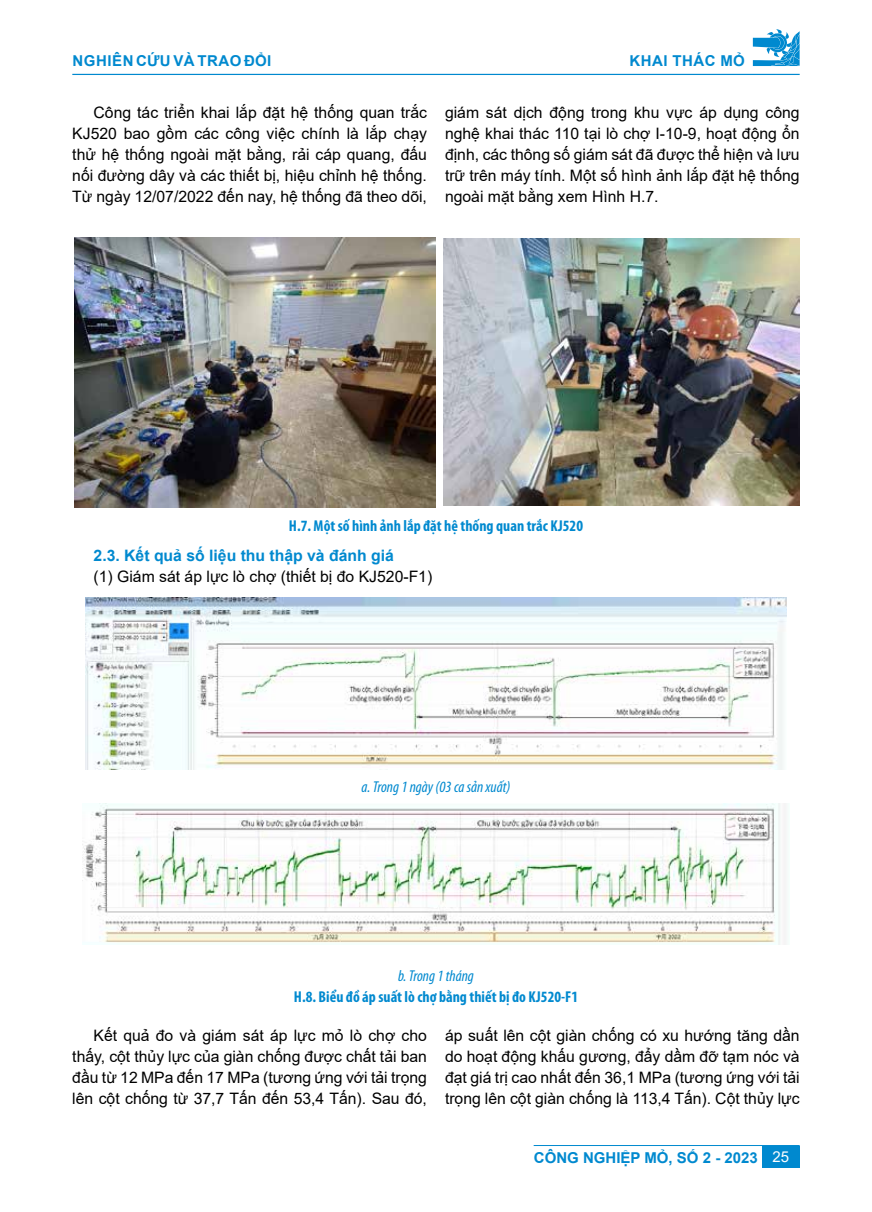
<style>
.page{position:relative;width:872px;height:1212px;background:#fff}
.page>*{position:absolute;margin:0;border:0;box-sizing:border-box;transform-origin:0 0}
.t1{font:15.75px/21px "Arial";color:#000;text-align:justify}
.t2{font:700 condensed 15.75px "Myriad Pro";color:#0089cf}
.t3{font:italic condensed 15.75px "Myriad Pro";color:#0089cf}
.t4{font:700 15.75px "Arial";color:#0089cf}
.t5{font:700 15px "Arial";letter-spacing:.02em;color:#0089cf}
.t6{font:700 15px "Arial";color:#0089cf}
.s1{font-weight:400;color:#fff}
</style>
<div class="page">
<svg style="left:753px;top:29px;width:46px;height:37px"></svg>
<hr style="left:72px;top:74px;width:727px;height:1px;background:#0089cf">
<div style="left:762px;top:1146px;width:37px;height:21px;background:#0089cf"></div>
<hr style="left:533px;top:1145px;width:266px;height:1px;background:#0089cf">
<img style="left:75px;top:237px;width:360px;height:271px">
<img style="left:443px;top:238px;width:356px;height:267px">
<img style="left:85px;top:597px;width:701px;height:173px">
<img style="left:83px;top:803px;width:702px;height:141px">
<p class="t5" style="left:73px;top:50px;width:200px">NGHIÊN CỨU VÀ TRAO ĐỔI</p>
<p class="t5" style="left:629px;top:50px;width:117px">KHAI THÁC MỎ</p>
<p class="t1" style="left:72px;top:102px;width:356px;text-indent:21px">Công tác triển khai lắp đặt hệ thống quan trắc KJ520 bao gồm các công việc chính là lắp chạy thử hệ thống ngoài mặt bằng, rải cáp quang, đấu nối đường dây và các thiết bị, hiệu chỉnh hệ thống.<br>Từ ngày 12/07/2022 đến nay, hệ thống đã theo dõi,</p>
<p class="t1" style="left:445px;top:102px;width:356px">giám sát dịch động trong khu vực áp dụng công nghệ khai thác 110 tại lò chợ I-10-9, hoạt động ổn định, các thông số giám sát đã được thể hiện và lưu trữ trên máy tính. Một số hình ảnh lắp đặt hệ thống ngoài mặt bằng xem Hì nh H.7.</p>
<p class="t2" style="left:289px;top:516px;width:295px">H.7. Một số hình ảnh lắp đặt hệ thống quan trắc KJ520</p>
<p class="t4" style="left:94px;top:544px;width:302px">2.3. Kết quả số liệu thu thập và đánh giá</p>
<p class="t1" style="left:94px;top:566px;width:340px">(1) Giám sát áp lực lò chợ (thiết bị đo KJ520-F1)</p>
<p class="t3" style="left:361px;top:777px;width:151px">a. Trong 1 ngày (03 ca sản xuất)</p>
<p class="t3" style="left:398px;top:966px;width:77px">b. Trong 1 tháng</p>
<p class="t2" style="left:294px;top:987px;width:286px">H.8. Biểu đồ áp suất lò chợ bằng thiết bị đo KJ520-F1</p>
<p class="t1" style="left:72px;top:1025px;width:356px;text-indent:21px">Kết quả đo và giám sát áp lực mỏ lò chợ cho thấy, cột thủy lực của giàn chống được chất tải ban đầu từ 12 MPa đến 17 MPa (tương ứng với tải trọng lên cột chống từ 37,7 Tấn đến 53,4 Tấn). Sau đó,</p>
<p class="t1" style="left:445px;top:1025px;width:356px">áp suất lên cột giàn chống có xu hướng tăng dần do hoạt động khấu gương, đẩy dầm đỡ tạm nóc và đạt giá trị cao nhất đến 36,1 MPa (tương ứng với tải trọng lên cột giàn chống là 113,4 Tấn). Cột thủy lực</p>
<p class="t6" style="left:534px;top:1147px;width:257px">CÔNG NGHIỆP MỎ, SỐ 2 - 2023 <span class="s1">25</span></p>
</div>
